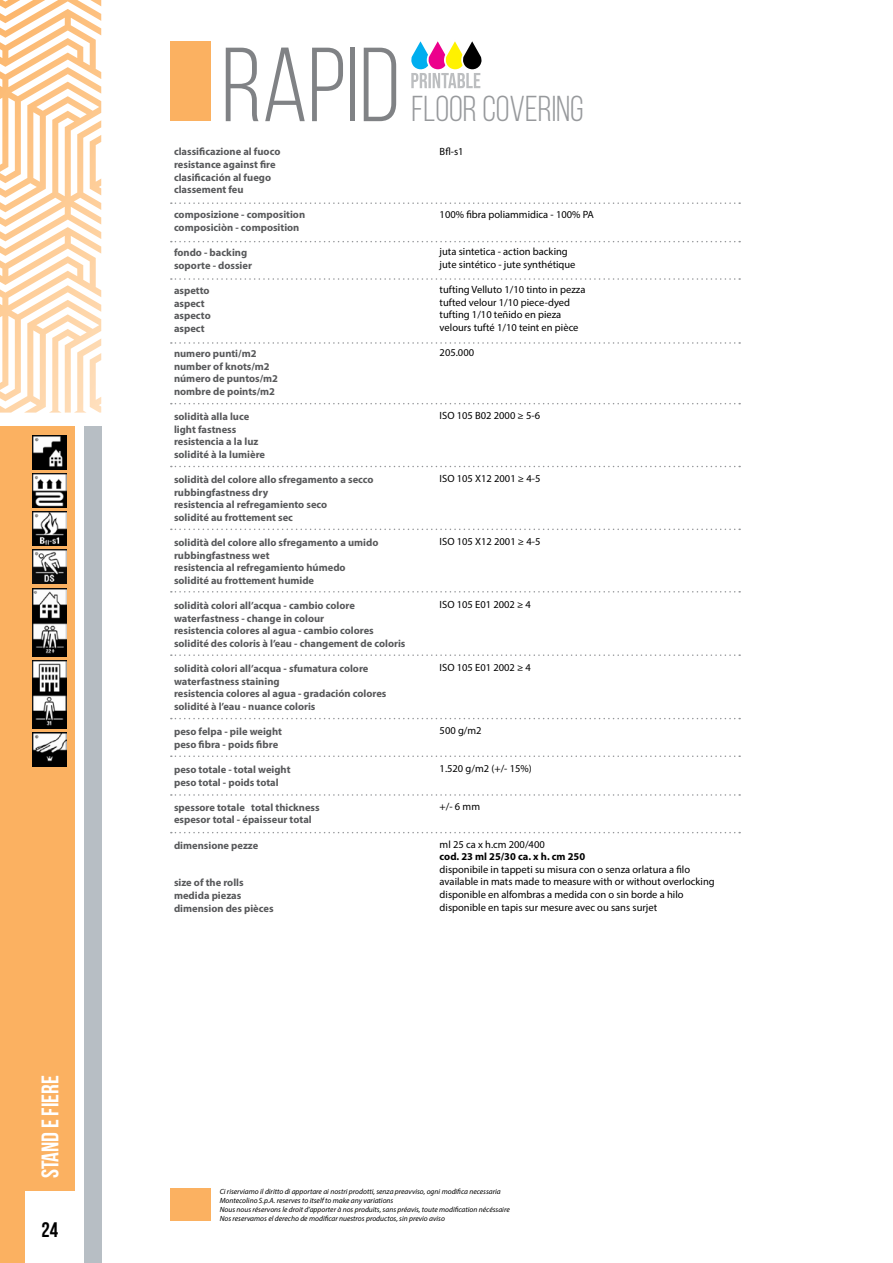
<style>
.page{position:relative;width:893px;height:1263px;background:#fff}
.page>*{position:absolute;margin:0;border:0;box-sizing:border-box;transform-origin:0 0}
.t1{font:105px "Bebas Neue";color:#808285}
.t2{font:36px "Bebas Neue";color:#97999c}
.t3{font:700 24px "Bebas Neue";color:#fff}
.t4{font:700 21px "Bebas Neue";color:#000}
.t5{font:700 10.5px/12.6px "Myriad Pro";color:#58595b}
.t6{font:10.5px/12.6px "Myriad Pro";color:#000}
.t7{font:700 10.5px "Myriad Pro";color:#000}
.t8{font:italic 7.5px/9px "Myriad Pro";color:#000}
</style>
<div class="page">
<svg style="left:0;top:0;width:101px;height:413px"></svg>
<div style="left:0;top:426px;width:75px;height:837px;background:#fbb161"></div>
<div style="left:84px;top:426px;width:17px;height:837px;background:#b7bec4"></div>
<img style="left:32px;top:435px;width:34px;height:34px">
<div style="left:25px;top:1191px;width:50px;height:72px;background:#fff"></div>
<img style="left:32px;top:550px;width:34px;height:34px">
<img style="left:32px;top:473px;width:34px;height:34px">
<img style="left:32px;top:512px;width:34px;height:34px">
<div style="left:170px;top:42px;width:40px;height:79px;background:#fbb161"></div>
<svg style="left:171px;top:202px;width:569px;height:2px"></svg>
<svg style="left:171px;top:241px;width:569px;height:1px"></svg>
<svg style="left:171px;top:278px;width:569px;height:2px"></svg>
<svg style="left:171px;top:342px;width:569px;height:2px"></svg>
<svg style="left:171px;top:403px;width:569px;height:1px"></svg>
<svg style="left:171px;top:466px;width:569px;height:1px"></svg>
<svg style="left:171px;top:529px;width:569px;height:1px"></svg>
<svg style="left:171px;top:591px;width:569px;height:1px"></svg>
<svg style="left:171px;top:654px;width:569px;height:2px"></svg>
<svg style="left:171px;top:718px;width:569px;height:1px"></svg>
<svg style="left:171px;top:755px;width:569px;height:2px"></svg>
<svg style="left:171px;top:794px;width:569px;height:2px"></svg>
<svg style="left:171px;top:832px;width:569px;height:1px"></svg>
<div style="left:170px;top:1188px;width:40px;height:33px;background:#fbb161"></div>
<img style="left:32px;top:588px;width:34px;height:68px">
<img style="left:32px;top:660px;width:34px;height:68px">
<img style="left:32px;top:732px;width:34px;height:34px">
<svg style="left:411px;top:41px;width:71px;height:47px"></svg>
<h3 class="t3" style="left:37px;top:1178px;width:104px;rotate:-90deg">STAND E FIERE</h3>
<h3 class="t4" style="left:41px;top:1218px;width:18px">24</h3>
<h1 class="t1" style="left:222px;top:29px;width:180px">RAPID</h1>
<h2 class="t2" style="left:411px;top:89px;width:174px">FLOOR COVERING</h2>
<p class="t5" style="left:174px;top:145px;width:108px">classificazione al fuoco resistance against fire clasificación al fuego classement feu</p>
<p class="t5" style="left:174px;top:208px;width:133px">composizione - composition composiciòn - composition</p>
<p class="t5" style="left:174px;top:246px;width:80px">fondo - backing soporte - dossier</p>
<p class="t5" style="left:174px;top:284px;width:38px">aspetto aspect aspecto aspect</p>
<p class="t5" style="left:174px;top:347px;width:106px">numero punti/m2 number of knots/m2 número de puntos/m2 nombre de points/m2</p>
<p class="t5" style="left:174px;top:410px;width:93px">solidità alla luce light fastness resistencia a la luz solidité à la lumière</p>
<p class="t5" style="left:174px;top:473px;width:201px">solidità del colore allo sfregamento a secco rubbingfastness dry<br>resistencia al refregamiento seco<br>solidité au frottement sec</p>
<p class="t5" style="left:174px;top:536px;width:206px">solidità del colore allo sfregamento a umido rubbingfastness wet<br>resistencia al refregamiento húmedo solidité au frottement humide</p>
<p class="t5" style="left:174px;top:599px;width:233px">solidità colori all’acqua - cambio colore waterfastness - change in colour<br>resistencia colores al agua - cambio colores solidité des coloris à l’eau - changement de coloris</p>
<p class="t5" style="left:174px;top:662px;width:214px">solidità colori all’acqua - sfumatura colore waterfastness staining<br>resistencia colores al agua - gradación colores solidité à l’eau - nuance coloris</p>
<p class="t5" style="left:174px;top:725px;width:109px">peso felpa - pile weight peso fibra - poids fibre</p>
<p class="t5" style="left:174px;top:763px;width:118px">peso totale - total weight peso total - poids total</p>
<p class="t5" style="left:174px;top:800px;width:147px">spessore totale total thickness espesor total - épaisseur total</p>
<p class="t5" style="left:174px;top:838px;width:86px">dimensione pezze</p>
<p class="t5" style="left:174px;top:876px;width:101px">size of the rolls medida piezas dimension des pièces</p>
<p class="t6" style="left:440px;top:145px;width:25px">Bfl-s1</p>
<p class="t6" style="left:440px;top:208px;width:156px">100% fibra poliammidica - 100% PA</p>
<p class="t6" style="left:440px;top:245px;width:137px">juta sintetica - action backing jute sintético - jute synthétique</p>
<p class="t6" style="left:440px;top:283px;width:147px">tufting Velluto 1/10 tinto in pezza tufted velour 1/10 piece-dyed tufting 1/10 teñido en pieza velours tufté 1/10 teint en pièce</p>
<p class="t6" style="left:440px;top:346px;width:36px">205.000</p>
<p class="t6" style="left:440px;top:409px;width:102px">ISO 105 B02 2000 ≥ 5-6</p>
<p class="t6" style="left:440px;top:472px;width:102px">ISO 105 X12 2001 ≥ 4-5</p>
<p class="t6" style="left:440px;top:535px;width:102px">ISO 105 X12 2001 ≥ 4-5</p>
<p class="t6" style="left:440px;top:598px;width:93px">ISO 105 E01 2002 ≥ 4</p>
<p class="t6" style="left:440px;top:661px;width:93px">ISO 105 E01 2002 ≥ 4</p>
<p class="t6" style="left:440px;top:724px;width:43px">500 g/m2</p>
<p class="t6" style="left:440px;top:762px;width:94px">1.520 g/m2 (+/- 15%)</p>
<p class="t6" style="left:440px;top:800px;width:42px">+/- 6 mm</p>
<p class="t6" style="left:440px;top:838px;width:107px">ml 25 ca x h.cm 200/400</p>
<p class="t7" style="left:440px;top:850px;width:147px">cod. 23 ml 25/30 ca. x h. cm 250</p>
<p class="t6" style="left:440px;top:863px;width:277px">disponibile in tappeti su misura con o senza orlatura a filo available in mats made to measure with or without overlocking disponible en alfombras a medida con o sin borde a hilo disponible en tapis sur mesure avec ou sans surjet</p>
<p class="t8" style="left:220px;top:1186px;width:292px">Ci riserviamo il diritto di apportare ai nostri prodotti, senza preavviso, ogni modifica necessaria Montecolino S.p.A. reserves to itself to make any variations<br>Nous nous réservons le droit d’apporter à nos produits, sans préavis, toute modification nécéssaire Nos reservamos el derecho de modificar nuestros productos, sin previo aviso</p>
</div>
